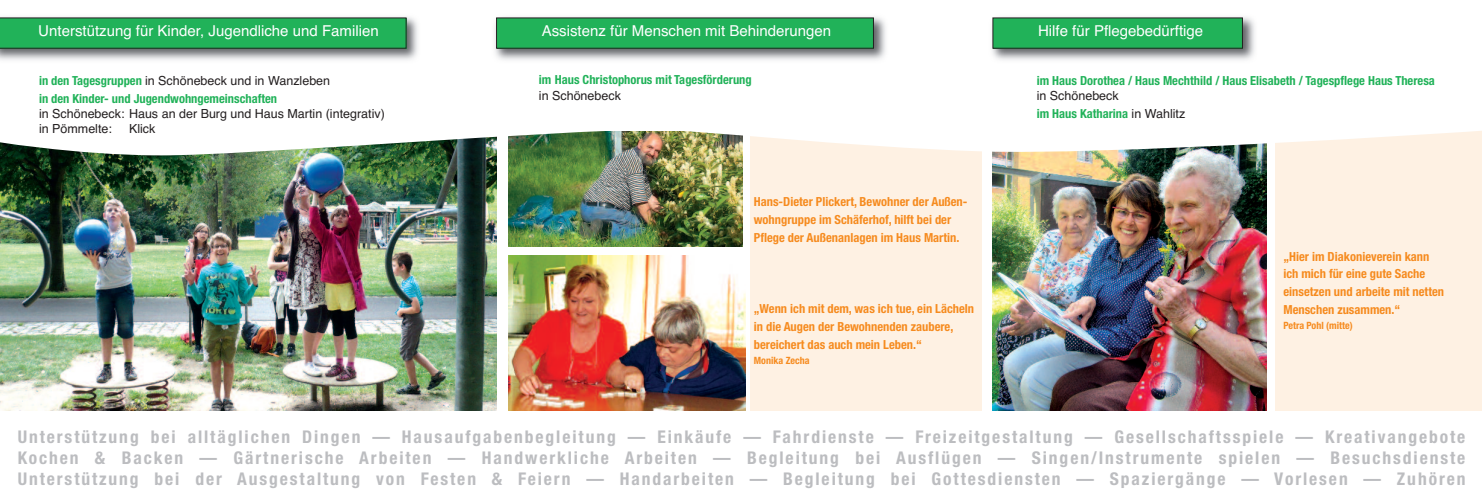
<style>
.page{position:relative;width:1482px;height:497px;background:#fff}
.page>*{position:absolute;margin:0;border:0;box-sizing:border-box;transform-origin:0 0}
.t1{font:700 condensed 17.5px/21.2px "Helvetica Neue";letter-spacing:.11em;color:#bcbdc0;text-align:justify}
.t2{font:15px "Helvetica";color:#fff}
.t3{font:700 condensed 12.5px/17.8px "Helvetica Neue";color:#f68b1f}
.t4{font:700 condensed 12.5px "Helvetica Neue";color:#21b259}
.t5{font:12.5px/15px "Helvetica";color:#231f20}
.t6{font:700 condensed 10px "Helvetica Neue";color:#f68b1f}
.s1{font-family:"Helvetica Neue";font-weight:700;font-stretch:condensed;color:#21b259}
.s2{font-family:"Helvetica";font-weight:400;font-stretch:normal;color:#231f20}
</style>
<div class="page">
<div style="left:750px;top:122px;width:231px;height:288px;background:#fef1e3"></div>
<div style="left:1275px;top:122px;width:206px;height:288px;background:#fef1e3"></div>
<img style="left:992px;top:155px;width:274px;height:255px">
<img style="left:508px;top:155px;width:234px;height:91px">
<img style="left:0;top:155px;width:496px;height:255px">
<img style="left:0;top:122px;width:1481px;height:33px">
<img style="left:0;top:17px;width:418px;height:43px">
<div style="left:0;top:18px;width:406px;height:30px;background:#21b259"></div>
<img style="left:494px;top:17px;width:392px;height:43px">
<div style="left:496px;top:18px;width:377px;height:30px;background:#21b259"></div>
<img style="left:992px;top:17px;width:263px;height:43px">
<div style="left:992px;top:18px;width:250px;height:30px;background:#21b259"></div>
<img style="left:508px;top:255px;width:237px;height:155px">
<p class="t2" style="left:38px;top:22px;width:342px">Unterstützung für Kinder, Jugendliche und Familien</p>
<p class="t2" style="left:541px;top:22px;width:291px">Assistenz für Menschen mit Behinderungen</p>
<p class="t2" style="left:1038px;top:22px;width:167px">Hilfe für Pflegebedürftige</p>
<p class="t5" style="left:39px;top:73px;width:293px"><span class="s1">in den Tagesgruppen</span> in Schönebeck und in Wanzleben</p>
<p class="t4" style="left:39px;top:88px;width:240px">in den Kinder- und Jugendwohngemeinschaften</p>
<p class="t5" style="left:39px;top:106px;width:347px">in Schönebeck: Haus an der Burg und Haus Martin (integrativ) in Pömmelte:</p>
<p class="t4" style="left:539px;top:69px;width:214px">im Haus Christophorus mit Tagesförderung</p>
<p class="t5" style="left:539px;top:88px;width:84px">in Schönebeck</p>
<p class="t4" style="left:1036px;top:70px;width:399px">im Haus Dorothea / Haus Mechthild / Haus Elisabeth / Tagespflege Haus Theresa</p>
<p class="t5" style="left:1036px;top:88px;width:84px">in Schönebeck</p>
<p class="t4" style="left:1036px;top:103px;width:150px">im Haus Katharina <span class="s2">in Wahlitz</span></p>
<p class="t5" style="left:129px;top:121px;width:28px">Klick</p>
<p class="t3" style="left:753px;top:192px;width:215px">Hans-Dieter Plickert, Bewohner der Außen&shy;wohngruppe im Schäferhof, hilft bei der<br>Pflege der Außenanlagen im Haus Martin.</p>
<p class="t3" style="left:753px;top:298px;width:222px">„Wenn ich mit dem, was ich tue, ein Lächeln in die Augen der Bewohnenden zaubere, bereichert das auch mein Leben.“</p>
<p class="t6" style="left:753px;top:352px;width:57px">Monika Zecha</p>
<p class="t3" style="left:1283px;top:246px;width:162px">„Hier im Diakonieverein kann ich mich für eine gute Sache einsetzen und arbeite mit netten<br>Menschen zusammen.“</p>
<p class="t6" style="left:1283px;top:317px;width:71px">Petra Pohl (mitte)</p>
<p class="t1" style="left:18px;top:424px;width:1448px">Unterstützung bei alltäglichen Dingen — Hausaufgabenbegleitung — Einkäufe — Fahrdienste — Freizeitgestaltung — Gesellschaftsspiele — Kreativangebote Kochen &amp; Backen — Gärtnerische Arbeiten — Handwerkliche Arbeiten — Begleitung bei Ausflügen — Singen/Instrumente spielen — Besuchsdienste Unterstützung bei der Ausgestaltung von Festen &amp; Feiern — Handarbeiten — Begleitung bei Gottesdiensten — Spaziergänge — Vorlesen — Zuhören</p>
</div>
